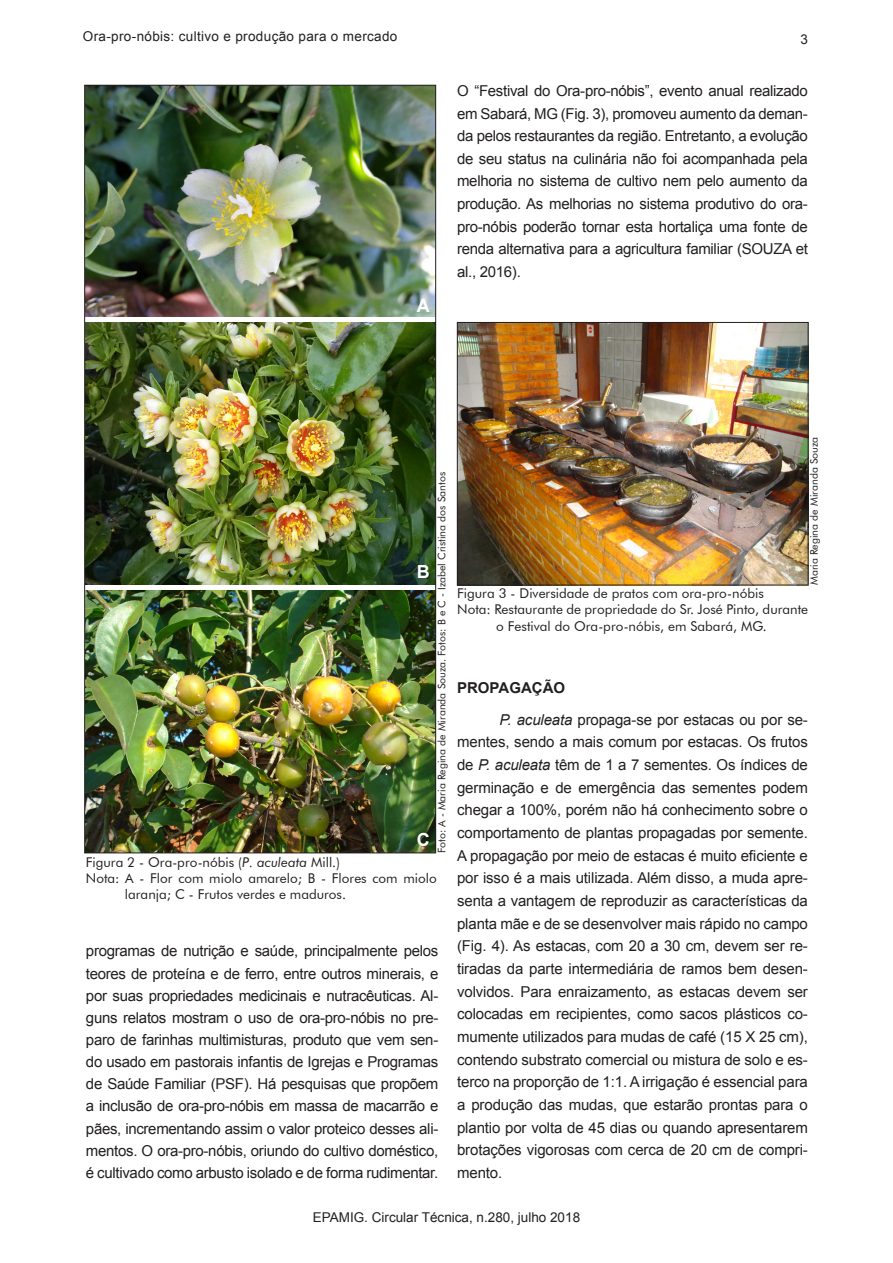
<style>
.page{position:relative;width:893px;height:1263px;background:#fff}
.page>*{position:absolute;margin:0;border:0;box-sizing:border-box;transform-origin:0 0}
.CT_-_tx_figura{font:700 18px "Arial";color:#fff}
.CT_-_texto{font:15px/22.6px "Arial";letter-spacing:-.02em;color:#231f20;text-align:justify}
.CT_-_1_titulos{font:700 15px "Arial";color:#231f20}
.CT_-_tx_figura-2{font:13.5px/16.2px "Futura BT";color:#231f20;text-align:center}
.t1{font:13.5px "Arial";letter-spacing:.025em;color:#231f20}
.t2{font:13.5px "Arial";color:#231f20}
.CT_-_autor_fotos{font:10.5px "Futura BT";color:#231f20}
.s1{font-style:italic}
</style>
<div class="page">
<img style="left:459px;top:324px;width:347px;height:259px">
<div style="left:457px;top:322px;width:351px;height:263px;border:1px solid #231f20"></div>
<img style="left:86px;top:87px;width:348px;height:230px">
<img style="left:86px;top:322px;width:348px;height:263px">
<img style="left:86px;top:590px;width:348px;height:261px">
<p class="t1" style="left:83px;top:27px;width:316px">Ora-pro-nóbis: cultivo e produção para o mercado</p>
<p class="CT_-_tx_figura" style="left:417px;top:293px;width:14px">A</p>
<p class="t1" style="left:800px;top:30px;width:9px">3</p>
<p class="CT_-_texto" style="left:457px;top:80px;width:352px">O “Festival do Ora-pro-nóbis”, evento anual realizado em Sabará, MG (Fig. 3), promoveu aumento da deman&shy;da pelos restaurantes da região. Entretanto, a evolução de seu status na culinária não foi acompanhada pela melhoria no sistema de cultivo nem pelo aumento da produção. As melhorias no sistema produtivo do ora-</p>
<p class="CT_-_texto" style="left:457px;top:215px;width:352px">pro-nóbis poderão tornar esta hortaliça uma fonte de renda alternativa para a agricultura familiar (SOUZA et al., 2016).</p>
<p class="CT_-_tx_figura" style="left:417px;top:560px;width:14px">B</p>
<p class="CT_-_tx_figura" style="left:417px;top:828px;width:14px">C</p>
<p class="CT_-_autor_fotos" style="left:435px;top:853px;width:383px;rotate:-90deg">Foto: A - Maria Regina de Miranda Souza. Fotos: B e C - Izabel Cristina dos Santos</p>
<p class="CT_-_tx_figura-2" style="left:86px;top:854px;width:256px">Figura 2 - Ora-pro-nóbis (<span class="s1">P. aculeata</span> Mill.)</p>
<p class="CT_-_tx_figura-2" style="left:125px;top:870px;width:313px;text-align:left;text-indent:-39px">Nota: A - Flor com miolo amarelo; B - Flores com miolo laranja; C - Frutos verdes e maduros.</p>
<p class="CT_-_texto" style="left:86px;top:940px;width:354px;line-height:22.2px">programas de nutrição e saúde, principalmente pelos teores de proteína e de ferro, entre outros minerais, e por suas propriedades medicinais e nutracêuticas. Al&shy;guns relatos mostram o uso de ora-pro-nóbis no pre&shy;paro de farinhas multimisturas, produto que vem sen&shy;do usado em pastorais infantis de Igrejas e Programas de Saúde Familiar (PSF). Há pesquisas que propõem a inclusão de ora-pro-nóbis em massa de macarrão e pães, incrementando assim o valor proteico desses ali&shy;mentos. O ora-pro-nóbis, oriundo do cultivo doméstico, é cultivado como arbusto isolado e de forma rudimentar.</p>
<p class="CT_-_autor_fotos" style="left:808px;top:585px;width:150px;rotate:-90deg">Maria Regina de Miranda Souza</p>
<p class="CT_-_tx_figura-2" style="left:457px;top:585px;width:308px">Figura 3 - Diversidade de pratos com ora-pro-nóbis</p>
<p class="CT_-_tx_figura-2" style="left:457px;top:601px;width:352px">Nota: Restaurante de propriedade do Sr. José Pinto, durante o Festival do Ora-pro-nóbis, em Sabará, MG.</p>
<p class="CT_-_1_titulos" style="left:457px;top:678px;width:110px">PROPAGAÇÃO</p>
<p class="CT_-_texto" style="left:457px;top:708px;width:352px;text-indent:43px"><span class="s1">P. aculeata</span> propaga-se por estacas ou por se&shy;mentes, sendo a mais comum por estacas. Os frutos de <span class="s1">P. aculeata</span> têm de 1 a 7 sementes. Os índices de germinação e de emergência das sementes podem chegar a 100%, porém não há conhecimento sobre o comportamento de plantas propagadas por semente.<br>A propagação por meio de estacas é muito eficiente e por isso é a mais utilizada. Além disso, a muda apre&shy;senta a vantagem de reproduzir as características da planta mãe e de se desenvolver mais rápido no campo (Fig. 4). As estacas, com 20 a 30 cm, devem ser re&shy;tiradas da parte intermediária de ramos bem desen&shy;volvidos. Para enraizamento, as estacas devem ser colocadas em recipientes, como sacos plásticos co&shy;mumente utilizados para mudas de café (15 X 25 cm),</p>
<p class="CT_-_texto" style="left:457px;top:1048px;width:352px">contendo substrato comercial ou mistura de solo e es&shy;terco na proporção de 1:1. A irrigação é essencial para a produção das mudas, que estarão prontas para o plantio por volta de 45 dias ou quando apresentarem brotações vigorosas com cerca de 20 cm de compri&shy;mento.</p>
<p class="t2" style="left:313px;top:1208px;width:269px">EPAMIG. Circular Técnica, n.280, julho 2018</p>
</div>
